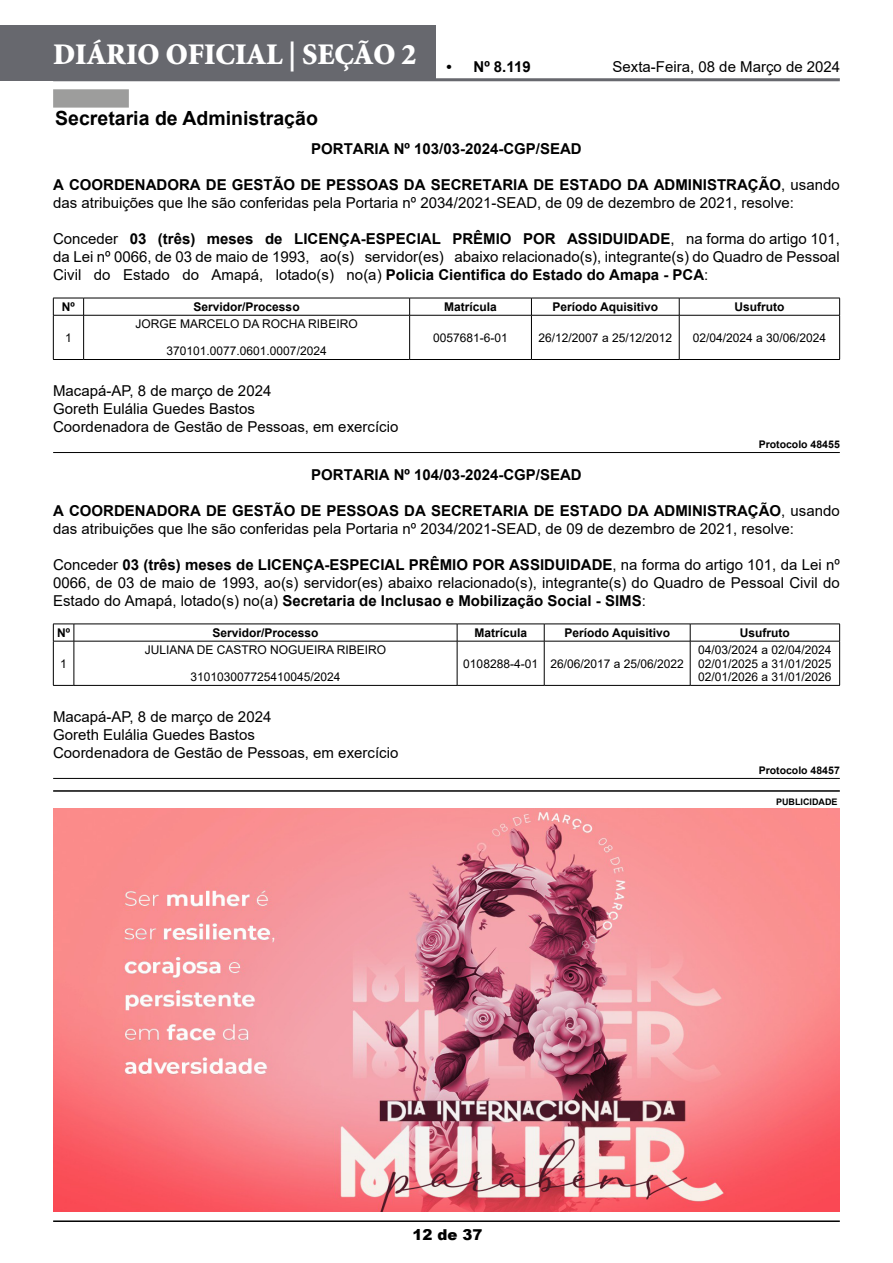
<style>
.page{position:relative;width:893px;height:1263px;background:#fff}
.page>*{position:absolute;margin:0;border:0;box-sizing:border-box;transform-origin:0 0}
.t1{font:900 30px "Minion";color:#fff}
.t2{font:700 19.5px "Arial";color:#000}
.t3{font:15px/18px "Arial";color:#000}
.t4{font:700 15px "Arial";color:#000}
.t5{font:900 15px "Arial";color:#000}
.t6{font:12px/13.5px "Arial";color:#000;text-align:justify}
.t7{font:700 12px "Arial";color:#000}
.t8{font:700 10.5px "Arial";color:#000}
.t9{font:700 9px "Arial";color:#000}
.s1{font-weight:700}
</style>
<div class="page">
<hr style="left:53px;top:1220px;width:787px;height:2px;background:#000">
<hr style="left:53px;top:78px;width:787px;height:3px;background:#67686e">
<div style="left:0;top:26px;width:436px;height:55px;background:#67686e"></div>
<hr style="left:53px;top:452px;width:787px;height:1px;background:#000">
<hr style="left:53px;top:778px;width:787px;height:1px;background:#000">
<svg style="left:53px;top:89px;width:76px;height:19px"></svg>
<hr style="left:53px;top:298px;width:31px;height:1px;background:#000">
<hr style="left:84px;top:298px;width:326px;height:1px;background:#000">
<hr style="left:410px;top:298px;width:121px;height:1px;background:#000">
<hr style="left:531px;top:298px;width:148px;height:1px;background:#000">
<hr style="left:679px;top:298px;width:161px;height:1px;background:#000">
<hr style="left:53px;top:315px;width:31px;height:1px;background:#000">
<hr style="left:84px;top:315px;width:326px;height:1px;background:#000">
<hr style="left:410px;top:315px;width:121px;height:1px;background:#000">
<hr style="left:531px;top:315px;width:148px;height:1px;background:#000">
<hr style="left:679px;top:315px;width:161px;height:1px;background:#000">
<hr style="left:53px;top:359px;width:31px;height:1px;background:#000">
<hr style="left:84px;top:359px;width:326px;height:1px;background:#000">
<hr style="left:410px;top:359px;width:121px;height:1px;background:#000">
<hr style="left:531px;top:359px;width:148px;height:1px;background:#000">
<hr style="left:679px;top:359px;width:161px;height:1px;background:#000">
<svg style="left:53px;top:298px;width:1px;height:17px"></svg>
<hr style="left:53px;top:315px;width:1px;height:44px;background:#000">
<svg style="left:83px;top:298px;width:1px;height:17px"></svg>
<svg style="left:409px;top:298px;width:1px;height:17px"></svg>
<svg style="left:531px;top:298px;width:1px;height:17px"></svg>
<svg style="left:679px;top:298px;width:1px;height:17px"></svg>
<svg style="left:839px;top:298px;width:1px;height:17px"></svg>
<hr style="left:83px;top:315px;width:1px;height:44px;background:#000">
<hr style="left:409px;top:315px;width:1px;height:44px;background:#000">
<hr style="left:531px;top:315px;width:1px;height:44px;background:#000">
<hr style="left:679px;top:315px;width:1px;height:44px;background:#000">
<hr style="left:839px;top:315px;width:1px;height:44px;background:#000">
<hr style="left:74px;top:624px;width:383px;height:1px;background:#000">
<hr style="left:457px;top:624px;width:87px;height:1px;background:#000">
<hr style="left:544px;top:624px;width:146px;height:1px;background:#000">
<hr style="left:690px;top:624px;width:150px;height:1px;background:#000">
<hr style="left:74px;top:641px;width:383px;height:1px;background:#000">
<hr style="left:457px;top:641px;width:87px;height:1px;background:#000">
<hr style="left:544px;top:641px;width:146px;height:1px;background:#000">
<hr style="left:690px;top:641px;width:150px;height:1px;background:#000">
<svg style="left:53px;top:685px;width:21px;height:1px"></svg>
<hr style="left:74px;top:685px;width:383px;height:1px;background:#000">
<hr style="left:457px;top:685px;width:87px;height:1px;background:#000">
<hr style="left:544px;top:685px;width:146px;height:1px;background:#000">
<hr style="left:690px;top:685px;width:150px;height:1px;background:#000">
<hr style="left:53px;top:641px;width:1px;height:44px;background:#000">
<svg style="left:53px;top:624px;width:22px;height:18px"></svg>
<svg style="left:457px;top:624px;width:1px;height:17px"></svg>
<svg style="left:544px;top:624px;width:1px;height:17px"></svg>
<svg style="left:690px;top:624px;width:1px;height:17px"></svg>
<svg style="left:839px;top:624px;width:1px;height:17px"></svg>
<hr style="left:74px;top:641px;width:1px;height:44px;background:#000">
<hr style="left:457px;top:641px;width:1px;height:44px;background:#000">
<hr style="left:544px;top:641px;width:1px;height:44px;background:#000">
<hr style="left:690px;top:641px;width:1px;height:44px;background:#000">
<hr style="left:839px;top:641px;width:1px;height:44px;background:#000">
<hr style="left:53px;top:790px;width:787px;height:2px;background:#000">
<img style="left:53px;top:809px;width:787px;height:403px">
<h1 class="t1" style="left:53px;top:39px;width:400px">DIÁRIO OFICIAL | SEÇÃO 2 <sub>•</sub></h1>
<p class="t4" style="left:473px;top:57px;width:59px">Nº 8.119</p>
<p class="t3" style="left:613px;top:58px;width:229px">Sexta-Feira, 08 de Março de 2024</p>
<h2 class="t2" style="left:55px;top:105px;width:264px">Secretaria de Administração</h2>
<p class="t4" style="left:311px;top:138px;width:272px">PORTARIA Nº 103/03-2024-CGP/SEAD</p>
<p class="t3" style="left:53px;top:175px;width:788px"><span class="s1">A COORDENADORA DE GESTÃO DE PESSOAS DA SECRETARIA DE ESTADO DA ADMINISTRAÇÃO</span>, usando das atribuições que lhe são conferidas pela Portaria nº 2034/2021-SEAD, de 09 de dezembro de 2021, resolve:</p>
<p class="t3" style="left:53px;top:229px;width:788px;text-align:justify">Conceder <span class="s1">03 (três) meses de LICENÇA-ESPECIAL PRÊMIO POR ASSIDUIDADE</span>, na forma do artigo 101, da Lei nº 0066, de 03 de maio de 1993, ao(s) servidor(es) abaixo relacionado(s), integrante(s) do Quadro de Pessoal Civil do Estado do Amapá, lotado(s) no(a) <span class="s1">Policia Cientifica do Estado do Amapa - PCA</span>:</p>
<p class="t7" style="left:62px;top:298px;width:15px">Nº</p>
<p class="t7" style="left:194px;top:298px;width:108px">Servidor/Processo</p>
<p class="t7" style="left:444px;top:298px;width:54px">Matrícula</p>
<p class="t7" style="left:553px;top:298px;width:107px">Período Aquisitivo</p>
<p class="t7" style="left:734px;top:298px;width:51px">Usufruto</p>
<p class="t6" style="left:65px;top:331px;width:8px">1</p>
<p class="t6" style="left:136px;top:317px;width:224px">JORGE MARCELO DA ROCHA RIBEIRO</p>
<p class="t6" style="left:167px;top:344px;width:162px">370101.0077.0601.0007/2024</p>
<p class="t6" style="left:433px;top:331px;width:76px">0057681-6-01</p>
<p class="t6" style="left:539px;top:331px;width:135px">26/12/2007 a 25/12/2012</p>
<p class="t6" style="left:693px;top:331px;width:135px">02/04/2024 a 30/06/2024</p>
<p class="t3" style="left:53px;top:381px;width:347px">Macapá-AP, 8 de março de 2024<br>Goreth Eulália Guedes Bastos<br>Coordenadora de Gestão de Pessoas, em exercício</p>
<p class="t8" style="left:759px;top:437px;width:83px">Protocolo 48455</p>
<p class="t4" style="left:311px;top:464px;width:272px">PORTARIA Nº 104/03-2024-CGP/SEAD</p>
<p class="t3" style="left:53px;top:501px;width:788px"><span class="s1">A COORDENADORA DE GESTÃO DE PESSOAS DA SECRETARIA DE ESTADO DA ADMINISTRAÇÃO</span>, usando das atribuições que lhe são conferidas pela Portaria nº 2034/2021-SEAD, de 09 de dezembro de 2021, resolve:</p>
<p class="t3" style="left:53px;top:555px;width:788px;text-align:justify">Conceder <span class="s1">03 (três) meses de LICENÇA-ESPECIAL PRÊMIO POR ASSIDUIDADE</span>, na forma do artigo 101, da Lei nº 0066, de 03 de maio de 1993, ao(s) servidor(es) abaixo relacionado(s), integrante(s) do Quadro de Pessoal Civil do Estado do Amapá, lotado(s) no(a) <span class="s1">Secretaria de Inclusao e Mobilização Social - SIMS</span>:</p>
<p class="t7" style="left:57px;top:624px;width:15px">Nº</p>
<p class="t7" style="left:212px;top:624px;width:108px">Servidor/Processo</p>
<p class="t7" style="left:474px;top:624px;width:54px">Matrícula</p>
<p class="t7" style="left:564px;top:624px;width:107px">Período Aquisitivo</p>
<p class="t7" style="left:740px;top:624px;width:51px">Usufruto</p>
<p class="t6" style="left:60px;top:657px;width:8px">1</p>
<p class="t6" style="left:145px;top:643px;width:243px">JULIANA DE CASTRO NOGUEIRA RIBEIRO</p>
<p class="t6" style="left:190px;top:670px;width:152px">310103007725410045/2024</p>
<p class="t6" style="left:698px;top:643px;width:135px">04/03/2024 a 02/04/2024<br>02/01/2025 a 31/01/2025<br>02/01/2026 a 31/01/2026</p>
<p class="t6" style="left:463px;top:657px;width:222px">0108288-4-01 26/06/2017 a 25/06/2022</p>
<p class="t3" style="left:53px;top:707px;width:347px">Macapá-AP, 8 de março de 2024<br>Goreth Eulália Guedes Bastos<br>Coordenadora de Gestão de Pessoas, em exercício</p>
<p class="t5" style="left:413px;top:1223px;width:72px">12 de 37</p>
<p class="t8" style="left:759px;top:763px;width:83px">Protocolo 48457</p>
<p class="t9" style="left:776px;top:795px;width:63px">PUBLICIDADE</p>
</div>
